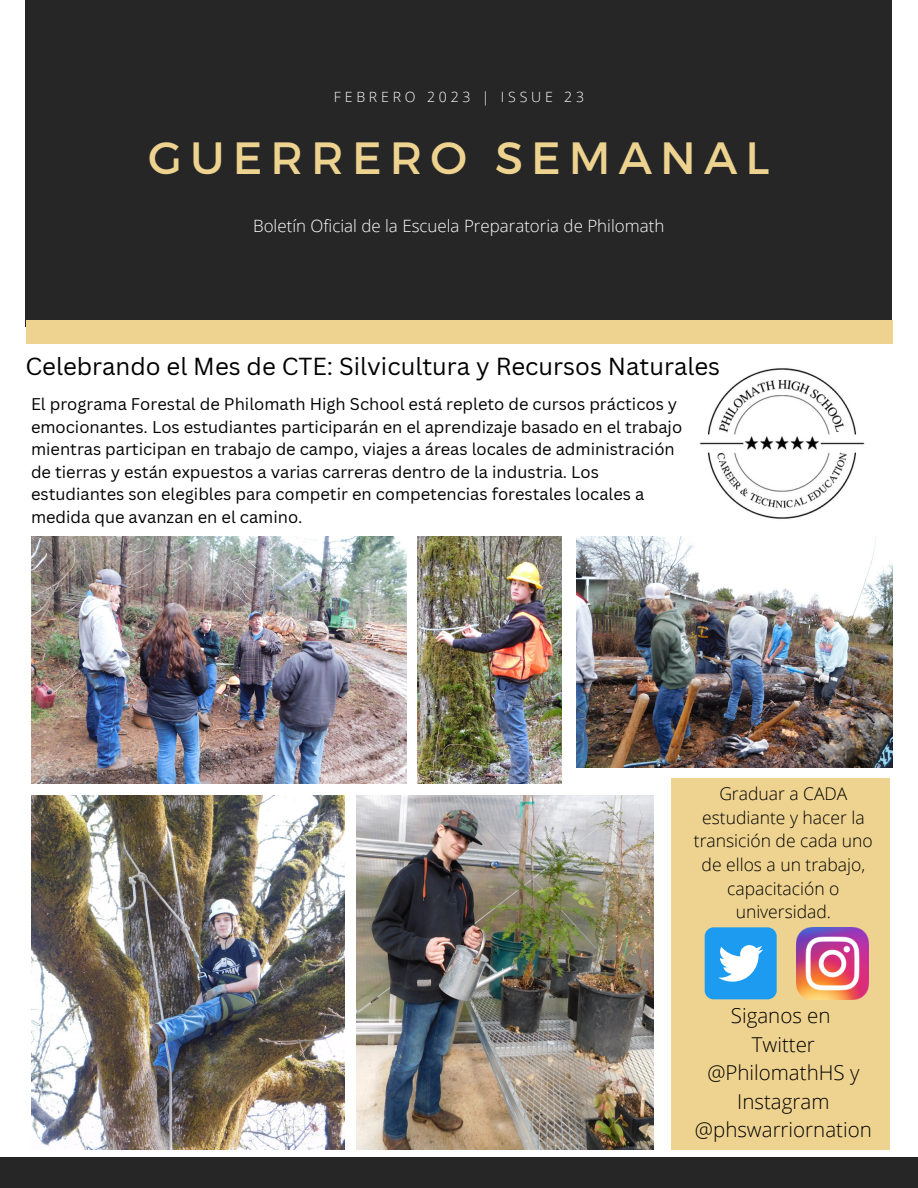
<style>
.page{position:relative;width:918px;height:1188px;background:#fff}
.page>*{position:absolute;margin:0;border:0;box-sizing:border-box;transform-origin:0 0}
.t1{font:45.15px "Montserrat";letter-spacing:.18em;color:#eed390}
.t2{font:24px "Canva Sans";color:#000}
.t3{font:300 20.55px/28.5px "Open Sans";color:#000;text-align:center}
.t4{font:300 17.55px/23.7px "Open Sans";color:#000;text-align:center}
.t5{font:300 16.95px "Open Sans";color:#fff}
.t6{font:16.5px/22.5px "Canva Sans";color:#000}
.t7{font:300 14.1px "Open Sans";letter-spacing:.27em;color:#fff}
</style>
<div class="page">
<div style="left:25px;top:0;width:867px;height:327px;background:#262626"></div>
<div style="left:26px;top:320px;width:867px;height:24px;background:#eed390"></div>
<div style="left:671px;top:778px;width:219px;height:371px;background:#eed390"></div>
<div style="left:0;top:1157px;width:918px;height:31px;background:#262626"></div>
<div style="left:705px;top:927px;width:72px;height:72px;background:#1d9bf0;border-radius:9px"></div>
<svg style="left:718px;top:945px;width:45px;height:37px"></svg>
<img style="left:796px;top:927px;width:72px;height:72px">
<img style="left:699px;top:368px;width:194px;height:211px">
<img style="left:576px;top:536px;width:316px;height:231px">
<img style="left:31px;top:795px;width:314px;height:354px">
<img style="left:31px;top:536px;width:376px;height:248px">
<img style="left:357px;top:795px;width:297px;height:354px">
<img style="left:418px;top:536px;width:144px;height:248px">
<p class="t7" style="left:334px;top:87px;width:252px">FEBRERO 2023 | ISSUE 23</p>
<h1 class="t1" style="left:148px;top:128px;width:623px">GUERRERO SEMANAL</h1>
<p class="t5" style="left:253px;top:214px;width:413px">Boletín Oficial de la Escuela Preparatoria de Philomath</p>
<h2 class="t2" style="left:25px;top:349px;width:696px">Celebrando el Mes de CTE: Silvicultura y Recursos Naturales</h2>
<p class="t6" style="left:31px;top:392px;width:653px">El programa Forestal de Philomath High School está repleto de cursos prácticos y emocionantes. Los estudiantes participarán en el aprendizaje basado en el trabajo mientras participan en trabajo de campo, viajes a áreas locales de administración de tierras y están expuestos a varias carreras dentro de la industria. Los estudiantes son elegibles para competir en competencias forestales locales a medida que avanzan en el camino.</p>
<p class="t4" style="left:694px;top:781px;width:180px">Graduar a CADA estudiante y hacer la transición de cada uno de ellos a un trabajo, capacitación o universidad.</p>
<p class="t3" style="left:695px;top:1001px;width:178px">Siganos en<br>Twitter @PhilomathHS y<br>Instagram @phswarriornation</p>
</div>
